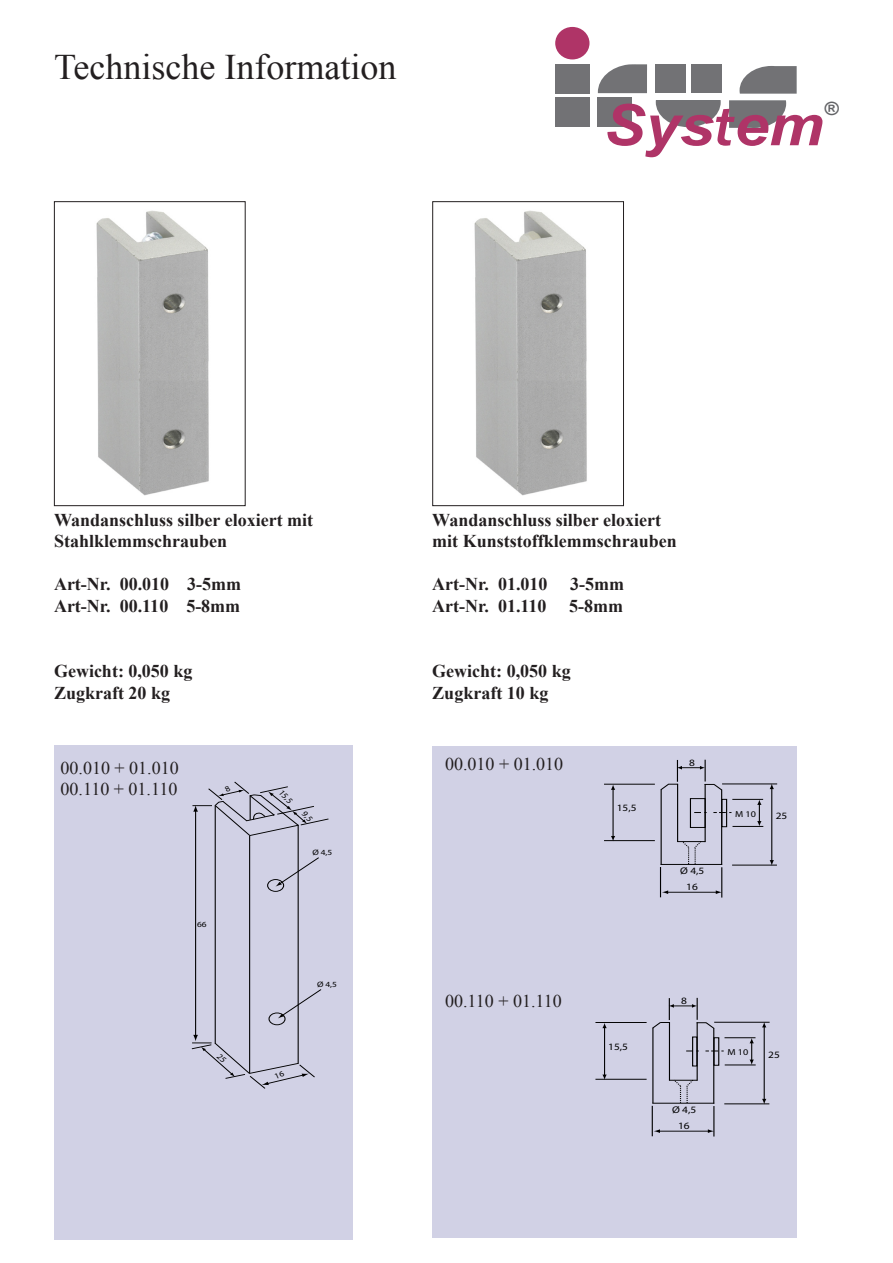
<style>
.page{position:relative;width:893px;height:1263px;background:#fff}
.page>*{position:absolute;margin:0;border:0;box-sizing:border-box;transform-origin:0 0}
.t1{font:italic 700 57.15px "Arial";color:#af3467;scale:1.09 1}
.t2{font:36px "Times New Roman";color:#231f20}
.t3{font:italic 700 18.3px "Arial";color:#626366;scale:1.05 1}
.Artikel-Text{font:700 18px/21.6px "Times New Roman";color:#231f20}
.Artikel-Text-2{font:18px "Times New Roman";color:#231f20}
.t4{font:9.75px "Myriad";color:#000;scale:1.17 1}
.t5{font:8.7px "Myriad";color:#000;scale:1.17 1}
.t6{font:italic 8.55px "Myriad";color:#000}
.t7{font:7.8px "Myriad";color:#000;scale:1.19 1}
.s1{font-family:"Franklin Gothic";font-weight:500}
</style>
<div class="page">
<div style="left:555px;top:27px;width:34px;height:32px;background:#af3467;border-radius:50%"></div>
<div style="left:555px;top:64px;width:34px;height:29px;background:#727275"></div>
<div style="left:555px;top:97px;width:34px;height:30px;background:#727275"></div>
<svg style="left:598px;top:64px;width:49px;height:29px"></svg>
<div style="left:597px;top:97px;width:35px;height:30px;background:#727275"></div>
<div style="left:655px;top:64px;width:31px;height:29px;background:#727275"></div>
<div style="left:691px;top:64px;width:31px;height:29px;background:#727275"></div>
<svg style="left:656px;top:100px;width:65px;height:27px"></svg>
<svg style="left:729px;top:100px;width:57px;height:28px;background:#828285"></svg>
<svg style="left:740px;top:66px;width:57px;height:28px;background:#828285"></svg>
<img style="left:96px;top:210px;width:113px;height:286px">
<div style="left:54px;top:201px;width:192px;height:305px;border:1px solid #231f20"></div>
<img style="left:474px;top:210px;width:113px;height:286px">
<div style="left:432px;top:201px;width:192px;height:305px;border:1px solid #231f20"></div>
<div style="left:54px;top:746px;width:299px;height:493px;background:#d1d1e5"></div>
<div style="left:432px;top:746px;width:365px;height:491px;background:#d1d1e5"></div>
<hr style="left:215px;top:805px;width:1px;height:239px;background:#000">
<div style="left:267px;top:879px;width:17px;height:13px;border:1px solid #000;border-radius:50%"></div>
<hr style="left:249px;top:835px;width:1px;height:238px;background:#000">
<hr style="left:298px;top:825px;width:1px;height:239px;background:#000">
<svg style="left:275px;top:857px;width:44px;height:30px"></svg>
<hr style="left:195px;top:810px;width:1px;height:226px;background:#000">
<div style="left:269px;top:1012px;width:16px;height:13px;border:1px solid #000;border-radius:50%"></div>
<svg style="left:278px;top:989px;width:44px;height:29px"></svg>
<hr style="left:660px;top:864px;width:62px;height:1px;background:#000">
<hr style="left:677px;top:784px;width:1px;height:58px;background:#000">
<div style="left:721px;top:799px;width:6px;height:28px;border:1px solid #000"></div>
<div style="left:690px;top:798px;width:16px;height:30px;border:1px solid #000"></div>
<hr style="left:732px;top:864px;width:45px;height:2px;background:#000">
<hr style="left:661px;top:789px;width:1px;height:75px;background:#000">
<hr style="left:613px;top:789px;width:1px;height:48px;background:#000">
<svg style="left:611px;top:785px;width:4px;height:5px"></svg>
<hr style="left:667px;top:892px;width:50px;height:1px;background:#000">
<svg style="left:716px;top:890px;width:5px;height:4px"></svg>
<svg style="left:662px;top:890px;width:6px;height:4px"></svg>
<hr style="left:771px;top:788px;width:1px;height:73px;background:#000">
<svg style="left:770px;top:860px;width:4px;height:6px"></svg>
<svg style="left:770px;top:784px;width:4px;height:5px"></svg>
<hr style="left:604px;top:784px;width:51px;height:1px;background:#000">
<hr style="left:604px;top:840px;width:51px;height:1px;background:#000">
<hr style="left:722px;top:783px;width:55px;height:1px;background:#000">
<hr style="left:721px;top:867px;width:1px;height:30px;background:#000">
<hr style="left:660px;top:867px;width:1px;height:30px;background:#000">
<hr style="left:705px;top:784px;width:1px;height:58px;background:#000">
<svg style="left:660px;top:760px;width:63px;height:31px"></svg>
<hr style="left:721px;top:790px;width:1px;height:75px;background:#000">
<svg style="left:677px;top:840px;width:28px;height:24px"></svg>
<svg style="left:694px;top:812px;width:38px;height:1px"></svg>
<hr style="left:732px;top:799px;width:31px;height:1px;background:#000">
<hr style="left:732px;top:826px;width:31px;height:1px;background:#000">
<svg style="left:757px;top:799px;width:4px;height:27px"></svg>
<hr style="left:652px;top:1103px;width:62px;height:1px;background:#000">
<hr style="left:669px;top:1022px;width:1px;height:58px;background:#000">
<div style="left:713px;top:1037px;width:6px;height:29px;border:1px solid #000"></div>
<div style="left:692px;top:1036px;width:5px;height:30px;border:1px solid #000"></div>
<hr style="left:724px;top:1103px;width:45px;height:1px;background:#000">
<hr style="left:652px;top:1028px;width:1px;height:75px;background:#000">
<hr style="left:604px;top:1027px;width:1px;height:49px;background:#000">
<svg style="left:602px;top:1074px;width:5px;height:5px"></svg>
<svg style="left:602px;top:1023px;width:5px;height:5px"></svg>
<hr style="left:659px;top:1131px;width:50px;height:1px;background:#000">
<svg style="left:708px;top:1129px;width:5px;height:4px"></svg>
<svg style="left:654px;top:1129px;width:6px;height:4px"></svg>
<hr style="left:764px;top:1026px;width:1px;height:74px;background:#000">
<svg style="left:762px;top:1099px;width:4px;height:5px"></svg>
<hr style="left:595px;top:1022px;width:52px;height:1px;background:#000">
<hr style="left:595px;top:1079px;width:52px;height:1px;background:#000">
<hr style="left:714px;top:1022px;width:56px;height:1px;background:#000">
<hr style="left:713px;top:1106px;width:1px;height:30px;background:#000">
<hr style="left:652px;top:1106px;width:1px;height:30px;background:#000">
<hr style="left:697px;top:1022px;width:1px;height:59px;background:#000">
<svg style="left:652px;top:998px;width:64px;height:32px"></svg>
<hr style="left:713px;top:1028px;width:1px;height:76px;background:#000">
<svg style="left:669px;top:1079px;width:28px;height:24px"></svg>
<svg style="left:686px;top:1050px;width:38px;height:1px"></svg>
<hr style="left:724px;top:1037px;width:31px;height:1px;background:#000">
<hr style="left:725px;top:1064px;width:31px;height:1px;background:#000">
<svg style="left:749px;top:1038px;width:5px;height:27px"></svg>
<svg style="left:191px;top:1035px;width:124px;height:54px"></svg>
<svg style="left:192px;top:781px;width:137px;height:56px"></svg>
<p class="t2" style="left:54px;top:43px;width:344px">Technische Information</p>
<p class="t1" style="left:604px;top:88px;width:204px">Sys<span class="s1">t</span>em</p>
<p class="t3" style="left:824px;top:97px;width:15px">®</p>
<p class="Artikel-Text" style="left:54px;top:508px;width:261px">Wandanschluss silber eloxiert mit<br>Stahlklemmschrauben</p>
<p class="Artikel-Text" style="left:54px;top:573px;width:189px">Art-Nr. 00.010 3-5mm</p>
<p class="Artikel-Text" style="left:54px;top:595px;width:188px">Art-Nr. 00.110 5-8mm</p>
<p class="Artikel-Text" style="left:54px;top:660px;width:140px">Gewicht: 0,050 kg</p>
<p class="Artikel-Text" style="left:54px;top:681px;width:118px">Zugkraft 20 kg</p>
<p class="Artikel-Text-2" style="left:61px;top:756px;width:120px">00.010 + 01.010</p>
<p class="Artikel-Text-2" style="left:61px;top:777px;width:118px">00.110 + 01.110</p>
<p class="t7" style="left:197px;top:921px;width:10px">66</p>
<p class="t6" style="left:283px;top:788px;width:16px;rotate:43deg">15,5</p>
<p class="t7" style="left:312px;top:849px;width:18px">Ø 4,5</p>
<p class="t7" style="left:317px;top:980px;width:18px">Ø 4,5</p>
<p class="Artikel-Text" style="left:432px;top:508px;width:230px">Wandanschluss silber eloxiert</p>
<p class="Artikel-Text" style="left:432px;top:530px;width:246px">mit Kunststoffklemmschrauben</p>
<p class="Artikel-Text" style="left:432px;top:573px;width:117px">Art-Nr. 01.010</p>
<p class="Artikel-Text" style="left:570px;top:573px;width:55px">3-5mm</p>
<p class="Artikel-Text" style="left:432px;top:595px;width:116px">Art-Nr. 01.110</p>
<p class="Artikel-Text" style="left:569px;top:595px;width:55px">5-8mm</p>
<p class="Artikel-Text" style="left:432px;top:660px;width:140px">Gewicht: 0,050 kg</p>
<p class="Artikel-Text" style="left:432px;top:681px;width:118px">Zugkraft 10 kg</p>
<p class="Artikel-Text-2" style="left:445px;top:751px;width:120px">00.010 + 01.010</p>
<p class="t4" style="left:617px;top:803px;width:18px">15,5</p>
<p class="t4" style="left:689px;top:757px;width:6px">8</p>
<p class="t4" style="left:680px;top:866px;width:22px">Ø 4,5</p>
<p class="t4" style="left:686px;top:882px;width:11px">16</p>
<p class="t5" style="left:735px;top:810px;width:19px">M 10</p>
<p class="t4" style="left:776px;top:811px;width:11px">25</p>
<p class="Artikel-Text-2" style="left:445px;top:989px;width:118px">00.110 + 01.110</p>
<p class="t4" style="left:608px;top:1042px;width:18px">15,5</p>
<p class="t4" style="left:681px;top:995px;width:6px">8</p>
<p class="t4" style="left:672px;top:1105px;width:22px">Ø 4,5</p>
<p class="t4" style="left:678px;top:1121px;width:11px">16</p>
<p class="t5" style="left:727px;top:1048px;width:19px">M 10</p>
<p class="t4" style="left:768px;top:1050px;width:11px">25</p>
</div>
